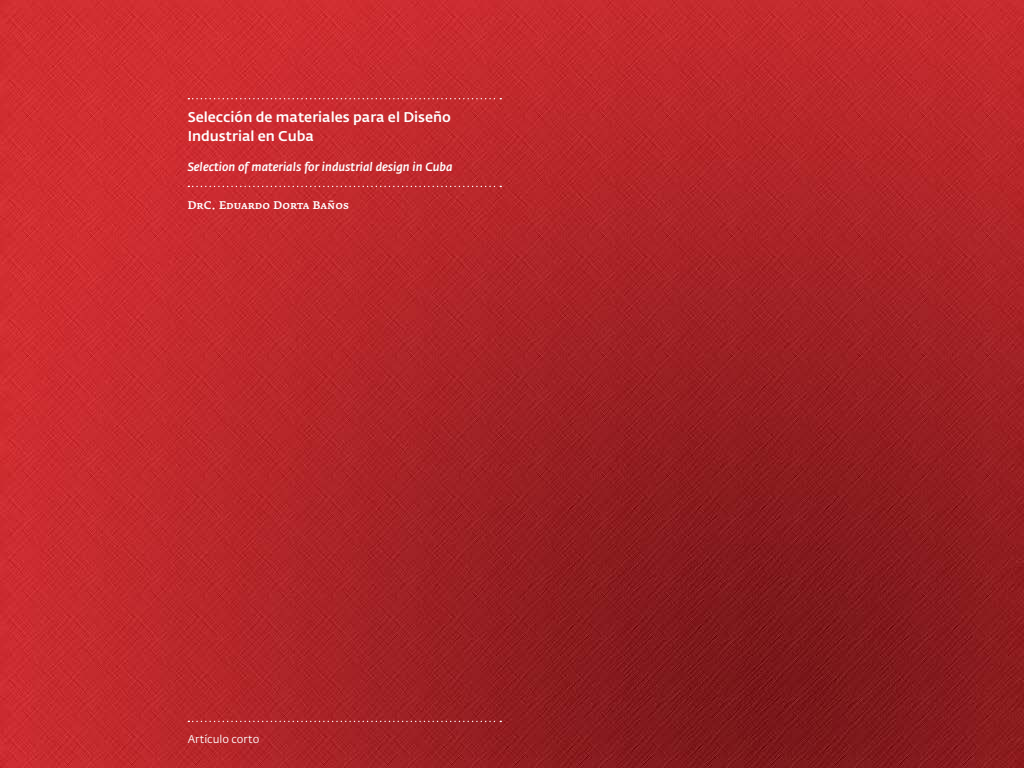
<style>
.page{position:relative;width:1024px;height:768px;background:#fff}
.page>*{position:absolute;margin:0;border:0;box-sizing:border-box;transform-origin:0 0}
.t1{font:500 14px/19px "Fedra Sans Std";color:#fff}
.t2{font:italic 500 12px "Fedra Sans Std";color:#fff}
.t3{font:11px "Fedra Serif A Medium SC";color:#fff}
.t4{font:11px "Fedra Sans Std";color:#fff}
</style>
<div class="page">
<img style="left:0;top:0;width:1024px;height:768px">
<svg style="left:188px;top:98px;width:313px;height:1px"></svg>
<svg style="left:188px;top:186px;width:313px;height:1px"></svg>
<svg style="left:188px;top:721px;width:313px;height:1px"></svg>
<p class="t1" style="left:188px;top:108px;width:265px">Selección de materiales para el Diseño<br>Industrial en Cuba</p>
<p class="t2" style="left:188px;top:160px;width:266px">Selection of materials for industrial design in Cuba</p>
<p class="t3" style="left:188px;top:198px;width:163px">DrC. Eduardo Dorta Baños</p>
<p class="t4" style="left:188px;top:732px;width:73px">Artículo corto</p>
</div>
